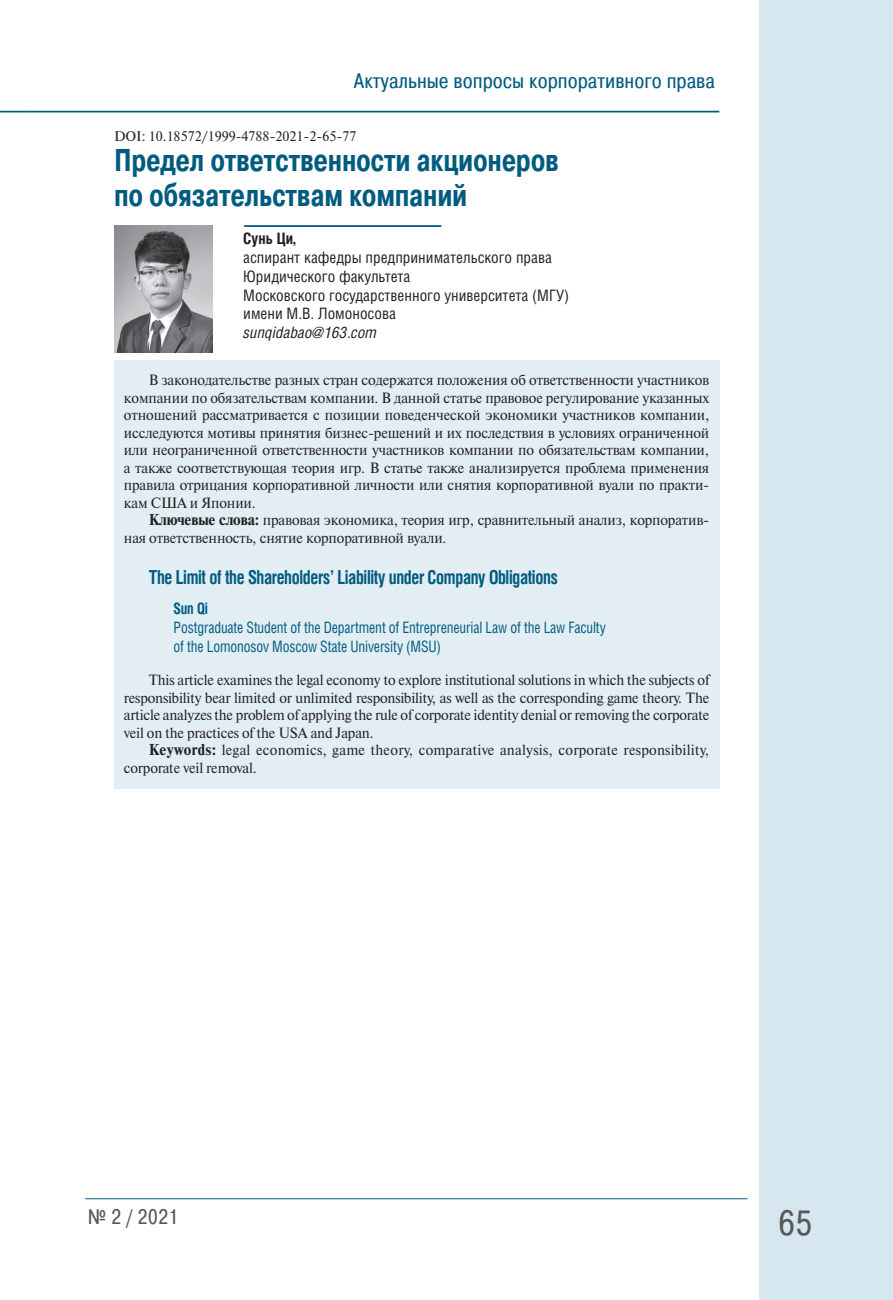
<style>
.page{position:relative;width:893px;height:1300px;background:#fff}
.page>*{position:absolute;margin:0;border:0;box-sizing:border-box;transform-origin:0 0}
.t1{font:35px "Pragmatica Cond";color:#57585a}
.t2{font:700 31.5px/35px "Pragmatica Cond";letter-spacing:-.01em;color:#005b7f;scale:.88 1}
.t3{font:21px "Pragmatica Cond";color:#005b7f}
.t4{font:21px "Pragmatica Cond";color:#57585a}
.t5{font:700 19.25px "Helios Cond";letter-spacing:-.02em;color:#005b7f;scale:.88 1}
.t6{font:15.75px/18.7px "Helios Cond";color:#231f20}
.t7{font:15.75px/19.2px "Helios Cond";letter-spacing:-.01em;color:#005b7f;scale:.9 1}
.t8{font:italic 15.75px "Helios Cond";color:#231f20}
.t9{font:700 15.75px "Helios Cond";color:#231f20}
.t10{font:700 15.75px "Helios Cond";color:#005b7f;scale:.9 1}
.t11{font:14.88px/17.5px "Newton C";letter-spacing:-.01em;color:#231f20;text-align:justify;scale:.96 1}
.t12{font:14.88px/17.5px "Newton C";letter-spacing:.02em;color:#231f20;scale:.96 1}
.t13{font:14px "Newton C";color:#231f20}
.s1{font-weight:700}
</style>
<div class="page">
<svg style="left:0;top:111px;width:25px;height:1px"></svg>
<hr style="left:25px;top:111px;width:694px;height:1px;background:#005b7f">
<hr style="left:85px;top:1198px;width:662px;height:1px;background:#005b7f">
<div style="left:760px;top:1px;width:133px;height:1299px;background:#d6e7ef"></div>
<hr style="left:244px;top:225px;width:197px;height:2px;background:#005b7f">
<div style="left:114px;top:360px;width:605px;height:428px;background:#e2eef4"></div>
<img style="left:114px;top:226px;width:98px;height:126px">
<h3 class="t3" style="left:353px;top:73px;width:363px">Актуальные вопросы корпоративного права</h3>
<p class="t13" style="left:114px;top:131px;width:244px">DOI: 10.18572/1999-4788-2021-2-65-77</p>
<h2 class="t2" style="left:114px;top:145px;width:507px">Предел ответственности акционеров по обязательствам компаний</h2>
<p class="t9" style="left:243px;top:233px;width:54px">Сунь Ци,</p>
<p class="t6" style="left:243px;top:249px;width:327px">аспирант кафедры предпринимательского права Юридического факультета<br>Московского государственного университета (МГУ) имени М.В. Ломоносова</p>
<p class="t8" style="left:243px;top:327px;width:135px">sunqidabao@163.com</p>
<p class="t11" style="left:124px;top:372px;width:611px;text-indent:25px">В законодательстве разных стран содержатся положения об ответственности участников компании по обязательствам компании. В данной статье правовое регулирование указанных отношений рассматривается с позиции поведенческой экономики участников компании, исследуются мотивы принятия бизнес-решений и их последствия в условиях ограниченной или неограниченной ответственности участников компании по обязательствам компании, а также соответствующая теория игр. В статье также анализируется проблема применения правила отрицания корпоративной личности или снятия корпоративной вуали по практи&shy;кам США и Японии.</p>
<p class="t11" style="left:124px;top:512px;width:611px;text-indent:25px"><span class="s1">Ключевые слова:</span> правовая экономика, теория игр, сравнительный анализ, корпоратив&shy;ная ответственность, снятие корпоративной вуали.</p>
<p class="t5" style="left:149px;top:571px;width:467px">The Limit of the Shareholders’ Liability under Company Obligations</p>
<p class="t10" style="left:174px;top:602px;width:40px">Sun Qi</p>
<p class="t7" style="left:174px;top:619px;width:482px">Postgraduate Student of the Department of Entrepreneurial Law of the Law Faculty of the Lomonosov Moscow State University (MSU)</p>
<p class="t11" style="left:124px;top:673px;width:611px;text-indent:25px">This article examines the legal economy to explore institutional solutions in which the subjects of responsibility bear limited or unlimited responsibility, as well as the corresponding game theory. The article analyzes the problem of applying the rule of corporate identity denial or removing the corporate veil on the practices of the USA and Japan.</p>
<p class="t12" style="left:124px;top:743px;width:611px;text-indent:25px"><span class="s1">Keywords:</span> legal economics, game theory, comparative analysis, corporate responsibility, corporate veil removal.</p>
<h3 class="t4" style="left:88px;top:1208px;width:92px">№ 2 / 2021</h3>
<h1 class="t1" style="left:778px;top:1210px;width:36px">65</h1>
</div>
